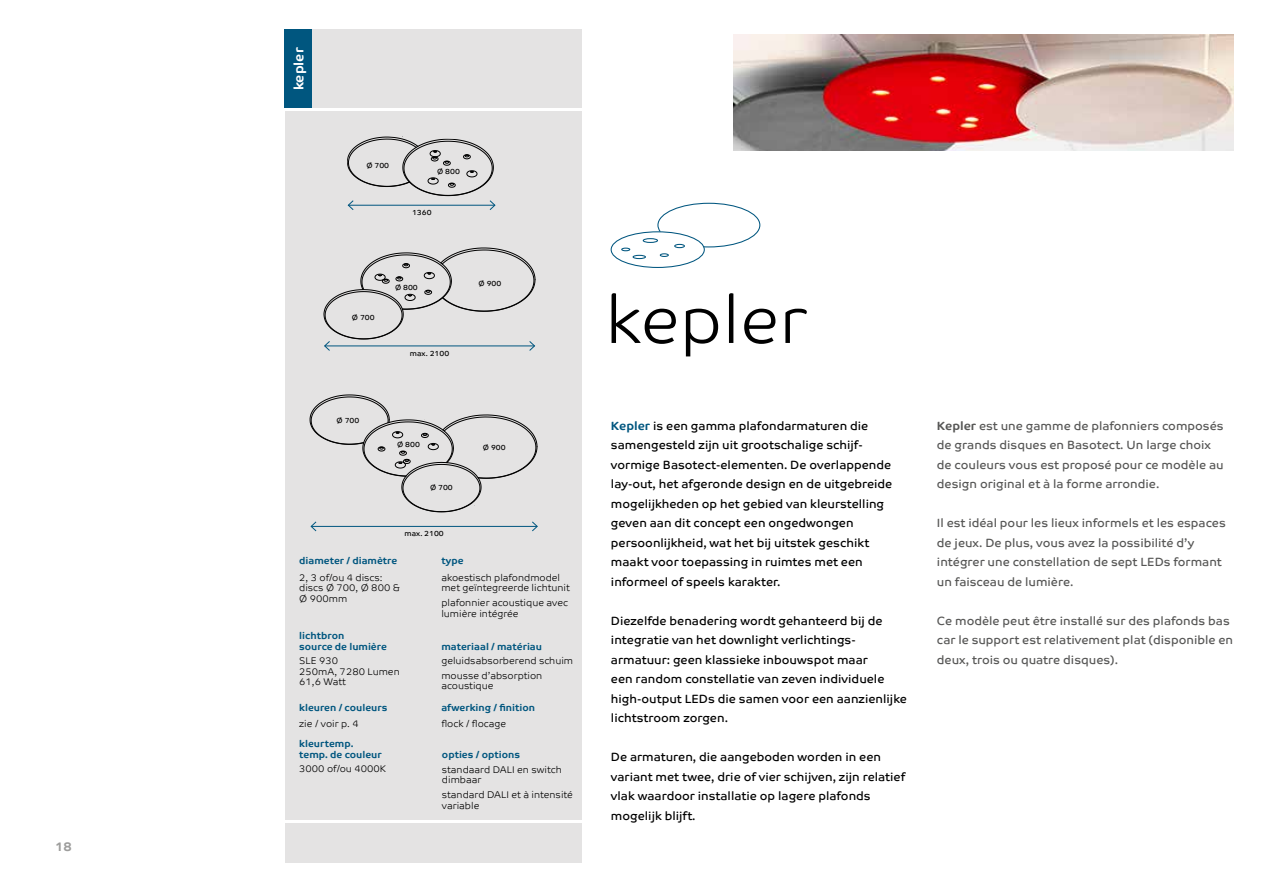
<style>
.page{position:relative;width:1263px;height:893px;background:#fff}
.page>*{position:absolute;margin:0;border:0;box-sizing:border-box;transform-origin:0 0}
.t1{font:300 67.5px "Co Text";color:#000}
.t2{font:700 13.5px "Co Text";color:#fff}
.t3{font:700 12.75px "Co Text";color:#9d9d9c}
.t4{font:12px/19.5px "Co Text";color:#000}
.t5{font:12px/19.5px "Co Text";color:#575756}
.t6{font:300 9.75px/10.5px "Co Text";color:#000}
.t7{font:700 9.75px/10.5px "Co Text";color:#00567f}
.t8{font:7.5px "Co Text";color:#000}
.s1{font-weight:700;color:#00567f}
.s2{font-weight:700}
</style>
<div class="page">
<div style="left:285px;top:111px;width:296px;height:708px;background:#e4e3e3"></div>
<div style="left:285px;top:823px;width:296px;height:40px;background:#e4e3e3"></div>
<div style="left:285px;top:30px;width:296px;height:78px;background:#e4e3e3"></div>
<div style="left:285px;top:30px;width:27px;height:78px;background:#00567f"></div>
<div style="left:611px;top:231px;width:94px;height:37px;border:1px solid #00567f;border-radius:50%"></div>
<svg style="left:621px;top:248px;width:9px;height:3px"></svg>
<svg style="left:657px;top:202px;width:104px;height:55px"></svg>
<div style="left:643px;top:238px;width:15px;height:5px;border:1px solid #00567f;border-radius:50%"></div>
<div style="left:633px;top:255px;width:13px;height:4px;border:1px solid #00567f;border-radius:50%"></div>
<div style="left:674px;top:244px;width:11px;height:4px;border:1px solid #00567f;border-radius:50%"></div>
<svg style="left:309px;top:394px;width:229px;height:119px"></svg>
<hr style="left:311px;top:526px;width:226px;height:1px;background:#00567f">
<svg style="left:310px;top:521px;width:7px;height:11px"></svg>
<svg style="left:532px;top:521px;width:6px;height:11px"></svg>
<svg style="left:323px;top:247px;width:213px;height:104px"></svg>
<svg style="left:347px;top:136px;width:149px;height:74px"></svg>
<img style="left:734px;top:34px;width:499px;height:117px">
<p class="t3" style="left:55px;top:841px;width:18px">18</p>
<p class="t2" style="left:293px;top:90px;width:44px;rotate:-90deg">kepler</p>
<p class="t8" style="left:366px;top:162px;width:24px">Ø 700</p>
<p class="t8" style="left:437px;top:168px;width:24px">Ø 800</p>
<p class="t8" style="left:412px;top:209px;width:21px">1360</p>
<p class="t8" style="left:352px;top:314px;width:24px">Ø 700</p>
<p class="t8" style="left:395px;top:284px;width:24px">Ø 800</p>
<p class="t8" style="left:410px;top:350px;width:41px">max. 2100</p>
<p class="t8" style="left:337px;top:417px;width:24px">Ø 700</p>
<p class="t8" style="left:397px;top:441px;width:24px">Ø 800</p>
<p class="t8" style="left:430px;top:484px;width:24px">Ø 700</p>
<p class="t8" style="left:405px;top:530px;width:41px">max. 2100</p>
<p class="t8" style="left:479px;top:280px;width:24px">Ø 900</p>
<p class="t8" style="left:483px;top:444px;width:24px">Ø 900</p>
<p class="t7" style="left:299px;top:557px;width:100px">diameter / diamètre</p>
<p class="t7" style="left:441px;top:557px;width:24px">type</p>
<p class="t6" style="left:299px;top:573px;width:102px">2, 3 of/ou 4 discs: discs Ø 700, Ø 800 &amp;<br>Ø 900mm</p>
<p class="t6" style="left:441px;top:573px;width:130px">akoestisch plafondmodel met geïntegreerde lichtunit</p>
<p class="t6" style="left:441px;top:598px;width:128px">plafonnier acoustique avec lumière intégrée</p>
<p class="t7" style="left:299px;top:631px;width:89px">lichtbron<br>source de lumière</p>
<p class="t7" style="left:441px;top:642px;width:102px">materiaal / matériau</p>
<p class="t6" style="left:299px;top:656px;width:102px">SLE 930<br>250mA, 7280 Lumen<br>61,6 Watt</p>
<p class="t6" style="left:441px;top:654px;width:133px;line-height:14.7px">geluids absorberend schuim mousse d’absorption</p>
<p class="t6" style="left:441px;top:681px;width:53px">acoustique</p>
<p class="t7" style="left:299px;top:704px;width:90px">kleuren / couleurs</p>
<p class="t7" style="left:441px;top:703px;width:95px">afwerking / finition</p>
<p class="t6" style="left:299px;top:719px;width:61px">zie / voir p. 4</p>
<p class="t6" style="left:441px;top:718px;width:66px">flock / flocage</p>
<p class="t7" style="left:299px;top:739px;width:84px">kleurtemp. temp. de couleur</p>
<p class="t6" style="left:299px;top:764px;width:88px">3000 of/ou 4000K</p>
<p class="t7" style="left:442px;top:750px;width:80px">opties / options</p>
<p class="t6" style="left:442px;top:765px;width:121px">standaard DALI en switch dimbaar</p>
<p class="t6" style="left:442px;top:790px;width:132px">standard DALI et à intensité variable</p>
<h1 class="t1" style="left:606px;top:291px;width:203px">kepler</h1>
<p class="t4" style="left:611px;top:417px;width:283px"><span class="s1">Kepler</span> is een gamma plafondarmaturen die samen gesteld zijn uit grootschalige schijf&shy;vormige Basotect-elementen. De overlappende lay-out, het afgeronde design en de uitgebreide mogelijk heden op het gebied van kleurstelling geven aan dit concept een ongedwongen persoonlijkheid, wat het bij uitstek geschikt maakt voor toepassing in ruimtes met een informeel of speels karakter.</p>
<p class="t4" style="left:611px;top:612px;width:298px">Diezelfde benadering wordt gehanteerd bij de integratie van het downlight verlichtings&shy;armatuur: geen klassieke inbouwspot maar<br>een random constellatie van zeven individuele high-output LEDs die samen voor een aanzienlijke lichtstroom zorgen.</p>
<p class="t4" style="left:611px;top:748px;width:296px">De armaturen, die aangeboden worden in een variant met twee, drie of vier schijven, zijn relatief vlak waardoor installatie op lagere plafonds mogelijk blijft.</p>
<p class="t5" style="left:937px;top:417px;width:288px"><span class="s2">Kepler</span> est une gamme de plafonniers composés de grands disques en Basotect. Un large choix de couleurs vous est proposé pour ce modèle au design original et à la forme arrondie.</p>
<p class="t5" style="left:937px;top:514px;width:290px">Il est idéal pour les lieux informels et les espaces de jeux. De plus, vous avez la possibilité d’y intégrer une constellation de sept LEDs formant un faisceau de lumière.</p>
<p class="t5" style="left:937px;top:612px;width:298px">Ce modèle peut être installé sur des plafonds bas car le support est relativement plat (disponible en deux, trois ou quatre disques).</p>
</div>
